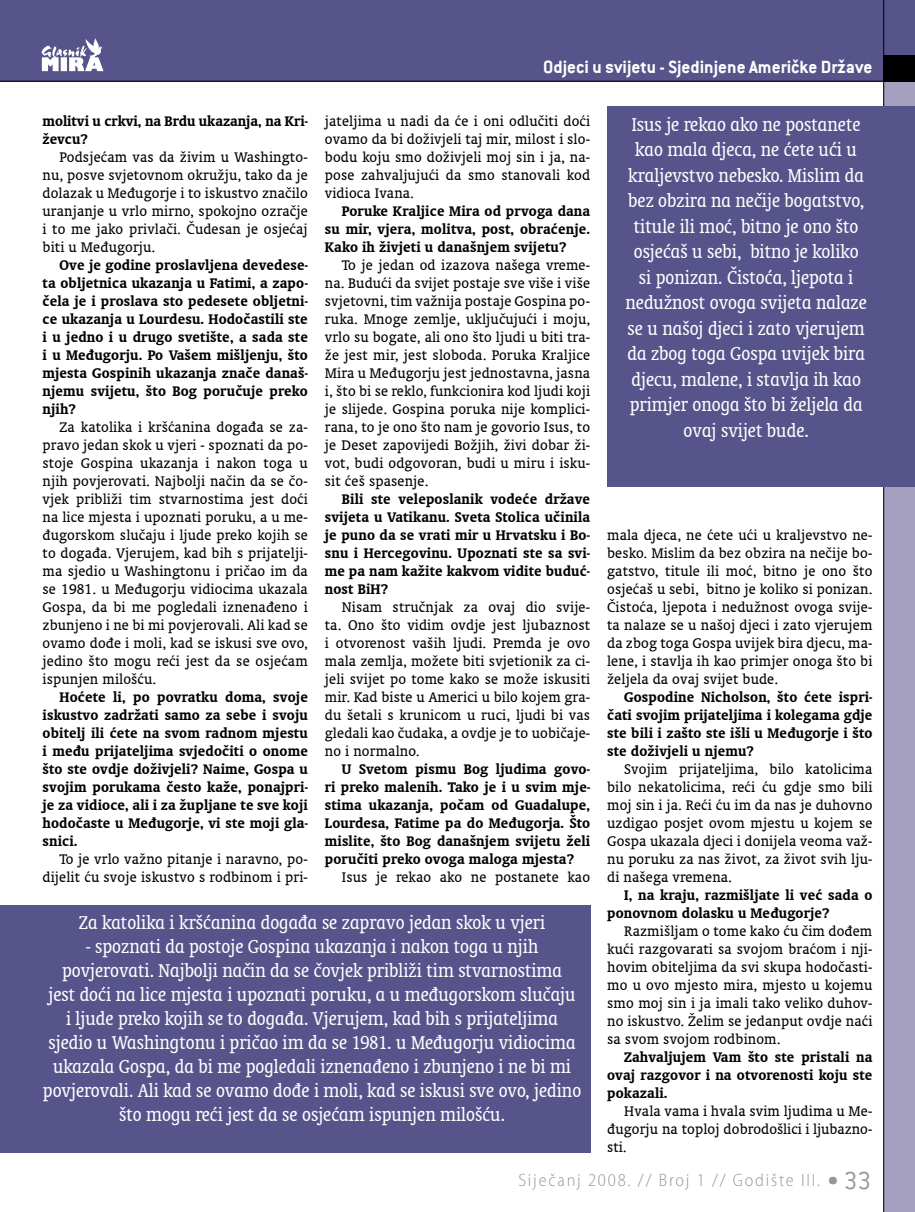
<style>
.page{position:relative;width:915px;height:1212px;background:#fff}
.page>*{position:absolute;margin:0;border:0;box-sizing:border-box;transform-origin:0 0}
.t1{font:condensed 21px/25.5px "Oranda L2";color:#fff;text-align:center}
.t2{font:700 19.5px "Conduit ITC";color:#fff}
.t3{font:300 semi-condensed 18px "Myriad Pro";letter-spacing:.1em;color:#97979b}
.t4{font:15.75px/18px "Oranda L2";letter-spacing:.01em;color:#000;text-align:justify}
.t5{font:700 15.75px/18px "Oranda L2";letter-spacing:.01em;color:#000;text-align:justify}
.s1{font-family:"Conduit ITC";font-stretch:normal;font-size:27px}
</style>
<div class="page">
<div style="left:0;top:0;width:914px;height:81px;background:#57538b"></div>
<div style="left:883px;top:81px;width:31px;height:1131px;background:#a5a0c0"></div>
<div style="left:883px;top:55px;width:31px;height:26px;background:#000"></div>
<hr style="left:0;top:81px;width:883px;height:1px;background:#000">
<hr style="left:883px;top:0;width:1px;height:1212px;background:#000">
<svg style="left:42px;top:38px;width:61px;height:33px"></svg>
<div style="left:0;top:905px;width:590px;height:247px;background:#57538b"></div>
<div style="left:607px;top:106px;width:307px;height:381px;background:#57538b"></div>
<p class="t2" style="left:543px;top:55px;width:330px">Odjeci u svijetu - Sjedinjene Američke Države</p>
<p class="t5" style="left:43px;top:112px;width:267px">molitvi u crkvi, na Brdu ukazanja, na Kri&shy;ževcu?</p>
<p class="t4" style="left:43px;top:148px;width:267px;text-indent:17px">Podsjećam vas da živim u Washingto&shy;nu, posve svjetovnom okružju, tako da je dolazak u Međugorje i to iskustvo značilo uranjanje u vrlo mirno, spokojno ozračje i to me jako privlači. Čudesan je osjećaj biti u Međugorju.</p>
<p class="t5" style="left:43px;top:256px;width:267px;text-indent:17px">Ove je godine proslavljena devedese&shy;ta obljetnica ukazanja u Fatimi, a zapo&shy;čela je i proslava sto pedesete obljetni&shy;ce ukazanja u Lourdesu. Hodočastili ste i u jedno i u drugo svetište, a sada ste i u Međugorju. Po Vašem mišljenju, što mjesta Gospinih ukazanja znače današ&shy;njemu svijetu, što Bog poručuje preko njih?</p>
<p class="t4" style="left:43px;top:418px;width:267px;text-indent:17px">Za katolika i kršćanina događa se za&shy;pravo jedan skok u vjeri - spoznati da po&shy;stoje Gospina ukazanja i nakon toga u njih povjerovati. Najbolji način da se čo&shy;vjek približi tim stvarnostima jest doći na lice mjesta i upoznati poruku, a u me&shy;đugorskom slučaju i ljude preko kojih se to događa. Vjerujem, kad bih s prijatelji&shy;ma sjedio u Washingtonu i pričao im da se 1981. u Međugorju vidiocima ukazala Gospa, da bi me pogledali iznenađeno i zbunjeno i ne bi mi povjerovali. Ali kad se ovamo dođe i moli, kad se iskusi sve ovo, jedino što mogu reći jest da se osjećam ispunjen milošću.</p>
<p class="t5" style="left:43px;top:688px;width:267px;text-indent:17px">Hoćete li, po povratku doma, svoje iskustvo zadržati samo za sebe i svoju obitelj ili ćete na svom radnom mjestu i među prijateljima svjedočiti o onome što ste ovdje doživjeli? Naime, Gospa u svojim porukama često kaže, ponajpri&shy;je za vidioce, ali i za župljane te sve koji hodočaste u Međugorje, vi ste moji gla&shy;snici.</p>
<p class="t4" style="left:43px;top:850px;width:267px;text-align:right">To je vrlo važno pitanje i naravno, po&shy;dijelit ću svoje iskustvo s rodbinom i pri-</p>
<p class="t4" style="left:325px;top:112px;width:267px">jateljima u nadi da će i oni odlučiti doći ovamo da bi doživjeli taj mir, milost i slo&shy;bodu koju smo doživjeli moj sin i ja, na&shy;pose zahvaljujući da smo stanovali kod vidioca Ivana.</p>
<p class="t5" style="left:325px;top:202px;width:267px;text-indent:17px">Poruke Kraljice Mira od prvoga dana su mir, vjera, molitva, post, obraćenje.<br>Kako ih živjeti u današnjem svijetu?</p>
<p class="t4" style="left:325px;top:256px;width:267px;text-indent:17px">To je jedan od izazova našega vreme&shy;na. Budući da svijet postaje sve više i više svjetovni, tim važnija postaje Gospina po&shy;ruka. Mnoge zemlje, uključujući i moju, vrlo su bogate, ali ono što ljudi u biti tra&shy;že jest mir, jest sloboda. Poruka Kraljice Mira u Međugorju jest jednostavna, jasna i, što bi se reklo, funkcionira kod ljudi koji je slijede. Gospina poruka nije komplici&shy;rana, to je ono što nam je govorio Isus, to je Deset zapovijedi Božjih, živi dobar ži&shy;vot, budi odgovoran, budi u miru i isku&shy;sit ćeš spasenje.</p>
<p class="t5" style="left:325px;top:490px;width:267px;text-indent:17px">Bili ste veleposlanik vodeće države svijeta u Vatikanu. Sveta Stolica učinila je puno da se vrati mir u Hrvatsku i Bo&shy;snu i Hercegovinu. Upoznati ste sa svi&shy;me pa nam kažite kakvom vidite buduć&shy;nost BiH?</p>
<p class="t4" style="left:325px;top:598px;width:267px;text-indent:17px">Nisam stručnjak za ovaj dio svije&shy;ta. Ono što vidim ovdje jest ljubaznost i otvorenost vaših ljudi. Premda je ovo mala zemlja, možete biti svjetionik za ci&shy;jeli svijet po tome kako se može iskusiti mir. Kad biste u Americi u bilo kojem gra&shy;du šetali s krunicom u ruci, ljudi bi vas gledali kao čudaka, a ovdje je to uobičaje&shy;no i normalno.</p>
<p class="t5" style="left:325px;top:760px;width:267px;text-indent:17px">U Svetom pismu Bog ljudima govo&shy;ri preko malenih. Tako je i u svim mje&shy;stima ukazanja, počam od Guadalupe, Lourdesa, Fatime pa do Međugorja. Što mislite, što Bog današnjem svijetu želi poručiti preko ovoga maloga mjesta?</p>
<p class="t4" style="left:342px;top:868px;width:249px">Isus je rekao ako ne postanete kao</p>
<h1 class="t1" style="left:79px;top:909px;width:468px">Za katolika i kršćanina događa se zapravo jedan skok u vjeri</h1>
<p class="t1" style="left:43px;top:934px;width:539px;line-height:24px">- spoznati da postoje Gospina ukazanja i nakon toga u njih povjerovati. Najbolji način da se čovjek približi tim stvarnostima<br>jest doći na lice mjesta i upoznati poruku, a u međugorskom slučaju<br>i ljude preko kojih se to događa. Vjerujem, kad bih s prijateljima sjedio u Washingtonu i pričao im da se 1981. u Međugorju vidiocima ukazala Gospa, da bi me pogledali iznenađeno i zbunjeno i ne bi mi povjerovali. Ali kad se ovamo dođe i moli, kad se iskusi sve ovo, jedino što mogu reći jest da se osjećam ispunjen milošću.</p>
<p class="t1" style="left:625px;top:111px;width:243px">Isus je rekao ako ne postanete kao mala djeca, ne ćete ući u kraljevstvo nebesko. Mislim da bez obzira na nečije bogatstvo, titule ili moć, bitno je ono što osjećaš u sebi, bitno je koliko si ponizan. Čistoća, ljepota i nedužnost ovoga svijeta nalaze se u našoj djeci i zato vjerujem da zbog toga Gospa uvijek bira djecu, malene, i stavlja ih kao primjer onoga što bi željela da ovaj svijet bude.</p>
<p class="t4" style="left:607px;top:526px;width:267px">mala djeca, ne ćete ući u kraljevstvo ne&shy;besko. Mislim da bez obzira na nečije bo&shy;gatstvo, titule ili moć, bitno je ono što osjećaš u sebi, bitno je koliko si ponizan.<br>Čistoća, ljepota i nedužnost ovoga svije&shy;ta nalaze se u našoj djeci i zato vjerujem da zbog toga Gospa uvijek bira djecu, ma&shy;lene, i stavlja ih kao primjer onoga što bi željela da ovaj svijet bude.</p>
<p class="t5" style="left:607px;top:688px;width:267px;text-indent:17px">Gospodine Nicholson, što ćete ispri&shy;čati svojim prijateljima i kolegama gdje ste bili i zašto ste išli u Međugorje i što ste doživjeli u njemu?</p>
<p class="t4" style="left:607px;top:760px;width:267px;text-indent:17px">Svojim prijateljima, bilo katolicima bilo nekatolicima, reći ću gdje smo bili moj sin i ja. Reći ću im da nas je duhovno uzdigao posjet ovom mjestu u kojem se Gospa ukazala djeci i donijela veoma važ&shy;nu poruku za nas život, za život svih lju&shy;di našega vremena.</p>
<p class="t5" style="left:607px;top:886px;width:267px;text-indent:17px">I, na kraju, razmišljate li već sada o ponovnom dolasku u Međugorje?</p>
<p class="t4" style="left:607px;top:922px;width:267px;text-indent:17px">Razmišljam o tome kako ću čim dođem kući razgovarati sa svojom braćom i nji&shy;hovim obiteljima da svi skupa hodočasti&shy;mo u ovo mjesto mira, mjesto u kojemu smo moj sin i ja imali tako veliko duhov&shy;no iskustvo. Želim se jedanput ovdje naći sa svom svojom rodbinom.</p>
<p class="t5" style="left:607px;top:1048px;width:267px;text-indent:17px">Zahvaljujem Vam što ste pristali na ovaj razgovor i na otvorenosti koju ste pokazali.</p>
<p class="t4" style="left:607px;top:1102px;width:267px;text-indent:17px">Hvala vama i hvala svim ljudima u Me&shy;đugorju na toploj dobrodošlici i ljubazno&shy;sti.</p>
<p class="t3" style="left:518px;top:1170px;width:354px">Siječanj 2008. // Broj 1 // Godište III. <span class="s1">•33</span></p>
</div>
